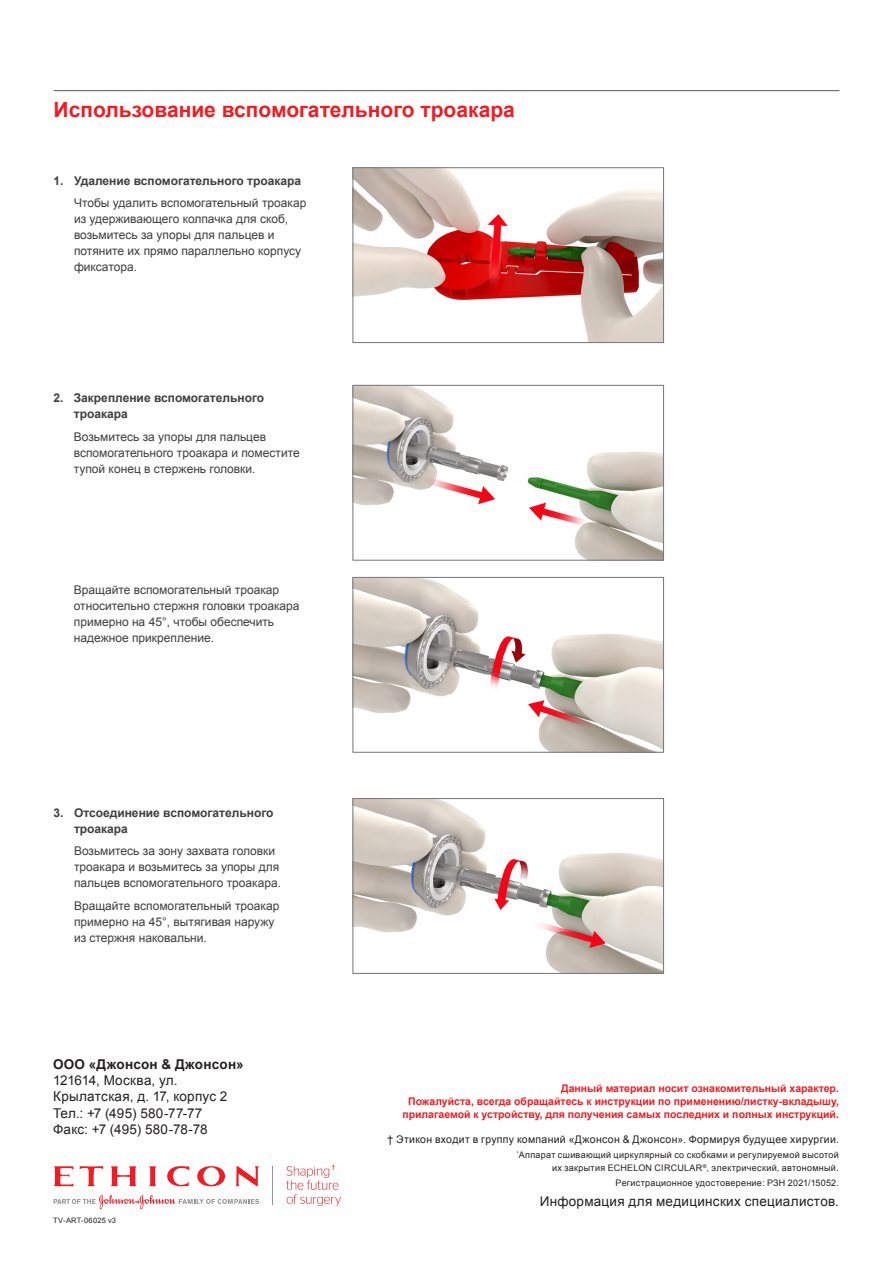
<style>
.page{position:relative;width:893px;height:1263px;background:#fff}
.page>*{position:absolute;margin:0;border:0;box-sizing:border-box;transform-origin:0 0}
.Subhead_wRule{font:700 21px "Arial";color:#ee1d23}
.Small_undrtxt{font:13.5px/16.2px "Arial";letter-spacing:.02em;color:#231f20}
.t1{font:700 13.5px "Arial";letter-spacing:.02em;color:#231f20}
.Body_-_numbered{font:12px/16px "Arial";color:#3e3e3f}
.Body_-_numbered-2{font:700 12px/16px "Arial";color:#3e3e3f}
.Body_10_13_Book_BLK{font:700 10.5px/12.6px "Arial";color:#ee1d23;text-align:right}
.Small_undrtxt-2{font:10.5px "Arial";letter-spacing:.03em;color:#231f20}
.Small_undrtxt-3{font:9px/12.6px "Arial";letter-spacing:.03em;color:#231f20;text-align:right}
.t2{font:7.5px "Arial";letter-spacing:.03em;color:#231f20}
.Body_10_13_Book_BLK-2{font:6.15px "Arial";color:#ee1d23}
.s1{font-size:10.5px}
</style>
<div class="page">
<hr style="left:54px;top:90px;width:785px;height:1px;background:#57585a">
<img style="left:354px;top:169px;width:308px;height:172px">
<div style="left:352px;top:167px;width:312px;height:176px;border:1px solid #76787b"></div>
<img style="left:354px;top:387px;width:308px;height:172px">
<div style="left:352px;top:385px;width:312px;height:176px;border:1px solid #76787b"></div>
<img style="left:354px;top:579px;width:308px;height:172px">
<div style="left:352px;top:577px;width:312px;height:176px;border:1px solid #76787b"></div>
<img style="left:354px;top:800px;width:308px;height:172px">
<div style="left:352px;top:798px;width:312px;height:176px;border:1px solid #76787b"></div>
<svg style="left:286px;top:1166px;width:55px;height:40px"></svg>
<hr style="left:273px;top:1166px;width:1px;height:38px;background:#939598">
<svg style="left:54px;top:1166px;width:19px;height:21px"></svg>
<svg style="left:80px;top:1166px;width:23px;height:20px"></svg>
<svg style="left:111px;top:1166px;width:25px;height:20px"></svg>
<svg style="left:149px;top:1166px;width:7px;height:20px"></svg>
<svg style="left:167px;top:1166px;width:22px;height:20px"></svg>
<svg style="left:236px;top:1166px;width:23px;height:20px"></svg>
<svg style="left:197px;top:1166px;width:28px;height:20px"></svg>
<svg style="left:54px;top:1195px;width:205px;height:14px"></svg>
<p class="Subhead_wRule" style="left:54px;top:96px;width:463px">Использование вспомогательного троакара</p>
<p class="Body_-_numbered-2" style="left:54px;top:173px;width:249px">1. Удаление вспомогательного троакара</p>
<p class="Body_-_numbered" style="left:74px;top:195px;width:234px">Чтобы удалить вспомогательный троакар из удерживающего колпачка для скоб, возьмитесь за упоры для пальцев и потяните их прямо параллельно корпусу фиксатора.</p>
<p class="Body_-_numbered-2" style="left:74px;top:390px;width:192px;text-indent:-20px">2. Закрепление вспомогательного троакара</p>
<p class="Body_-_numbered" style="left:74px;top:429px;width:227px">Возьмитесь за упоры для пальцев вспомогательного троакара и поместите тупой конец в стержень головки.</p>
<p class="Body_-_numbered" style="left:74px;top:582px;width:227px">Вращайте вспомогательный троакар относительно стержня головки троакара примерно на 45°, чтобы обеспечить надежное прикрепление.</p>
<p class="Body_-_numbered-2" style="left:74px;top:805px;width:201px;text-indent:-20px">3. Отсоединение вспомогательного троакара</p>
<p class="Body_-_numbered" style="left:74px;top:843px;width:209px">Возьмитесь за зону захвата головки троакара и возьмитесь за упоры для пальцев вспомогательного троакара.</p>
<p class="Body_-_numbered" style="left:74px;top:898px;width:207px">Вращайте вспомогательный троакар примерно на 45°, вытягивая наружу из стержня наковальни.</p>
<h3 class="t1" style="left:53px;top:1055px;width:192px">ООО «Джонсон &amp; Джонсон»</h3>
<h3 class="Small_undrtxt" style="left:53px;top:1072px;width:176px">121614, Москва, ул.<br>Крылатская, д. 17, корпус 2<br>Тел.: +7 (495) 580-77-77<br>Факс: +7 (495) 580-78-78</h3>
<h3 class="t2" style="left:53px;top:1216px;width:64px">TV-ART-06025 v3</h3>
<p class="Body_10_13_Book_BLK-2" style="left:332px;top:1162px;width:5px">†</p>
<p class="Body_10_13_Book_BLK" style="left:402px;top:1083px;width:438px">Данный материал носит ознакомительный характер.<br>Пожалуйста, всегда обращайтесь к инструкции по применению/листку-вкладышу, прилагаемой к устройству, для получения самых последних и полных инструкций.</p>
<p class="Small_undrtxt-2" style="left:387px;top:1132px;width:453px">† Этикон входит в группу компаний «Джонсон &amp; Джонсон». Формируя будущее хирургии.</p>
<p class="Small_undrtxt-3" style="left:516px;top:1149px;width:324px">`Аппарат сшивающий циркулярный со скобками и регулируемой высотой их закрытия ECHELON CIRCULAR<sup>®</sup>, электрический, автономный<span class="s1">.</span></p>
<p class="Small_undrtxt-3" style="left:615px;top:1176px;width:225px">Регистрационное удостоверение: РЗН 2021/15052.</p>
<p class="Small_undrtxt" style="left:540px;top:1193px;width:301px">Информация для медицинских специалистов.</p>
</div>
